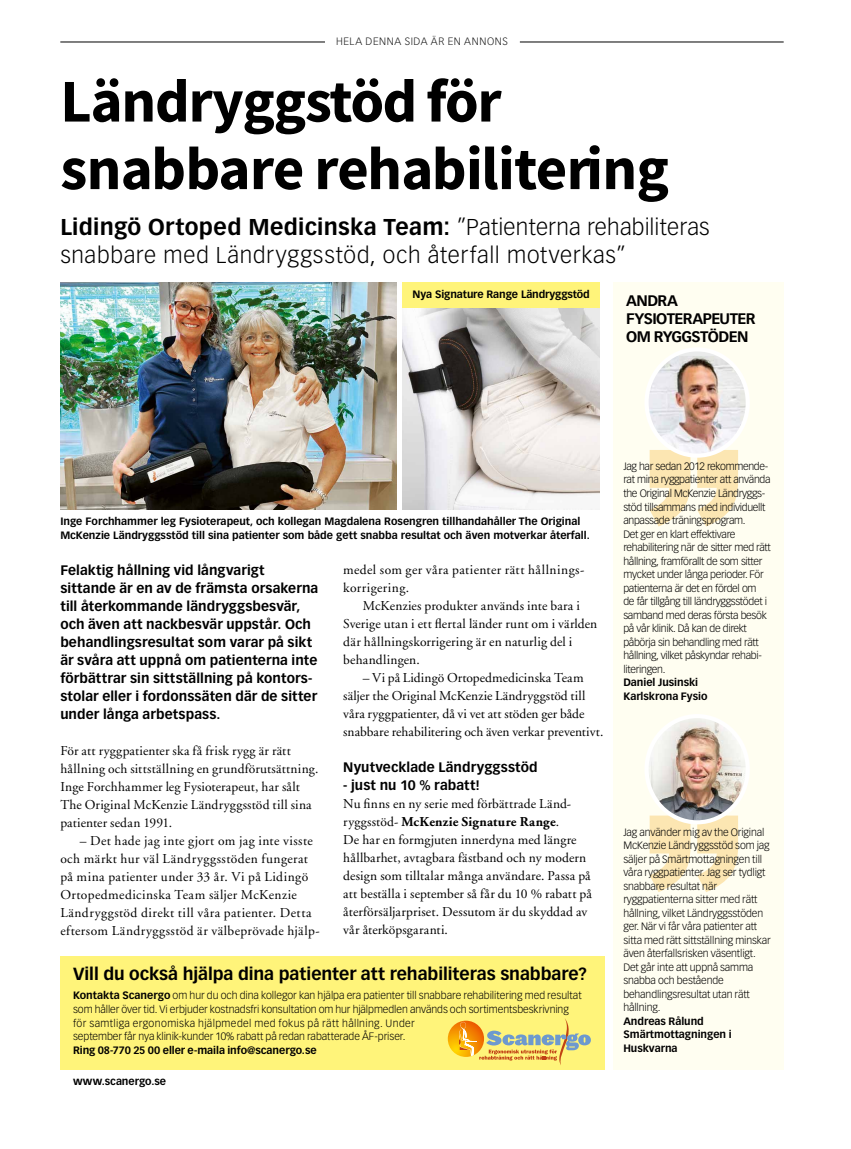
<style>
.page{position:relative;width:851px;height:1149px;background:#fff}
.page>*{position:absolute;margin:0;border:0;box-sizing:border-box;transform-origin:0 0}
.t1{font:900 192.15px/365.2px "Arial";color:#f7a200}
.t2{font:60.75px/67.5px "Source Sans Variable";letter-spacing:-.02em;color:#000}
.t3{font:300 22.5px/28.5px "Vectora LT Std";letter-spacing:.035em;color:#000}
.t4{font:700 17.25px "Vectora LT Std";letter-spacing:-.005em;color:#000}
.t5{font:700 15px/18px "Vectora LT Std";letter-spacing:-.04em;color:#000}
.t6{font:13.5px/18px "Adobe Garamond";letter-spacing:.015em;color:#000}
.t7{font:700 13.5px/18px "Vectora LT Std";letter-spacing:.005em;color:#000}
.t8{font:300 10.5px/13.5px "Vectora LT Std";letter-spacing:-.015em;color:#000}
.t9{font:700 10.5px/13.5px "Vectora LT Std";color:#000}
.t10{font:300 10.5px "Vectora LT Std";letter-spacing:.06em;color:#000}
.s1{font-weight:700}
</style>
<div class="page">
<div style="left:60px;top:956px;width:545px;height:113px;background:#fff47a"></div>
<div style="left:613px;top:282px;width:170px;height:787px;background:#fffef1"></div>
<img style="left:60px;top:282px;width:336px;height:227px">
<img style="left:402px;top:307px;width:197px;height:202px">
<img style="left:649px;top:356px;width:98px;height:99px">
<div style="left:644px;top:347px;width:105px;height:110px;border:4px solid #fff;border-radius:50%"></div>
<img style="left:649px;top:718px;width:98px;height:104px">
<div style="left:644px;top:713px;width:105px;height:111px;border:4px solid #fff;border-radius:50%"></div>
<svg style="left:447px;top:1020px;width:37px;height:36px"></svg>
<svg style="left:459px;top:1018px;width:132px;height:46px"></svg>
<hr style="left:60px;top:42px;width:265px;height:1px;background:#000">
<hr style="left:520px;top:42px;width:263px;height:1px;background:#000">
<div style="left:402px;top:282px;width:197px;height:25px;background:#fff47a"></div>
<p class="t10" style="left:336px;top:35px;width:173px">HELA DENNA SIDA ÄR EN ANNONS</p>
<h2 class="t2" style="left:60px;top:68px;width:610px">Ländryggstöd för snabbare rehabilitering</h2>
<h3 class="t3" style="left:60px;top:212px;width:650px"><span class="s1">Lidingö Ortoped Medicinska Team:</span> ”Patienterna rehabiliteras snabbare med Ländryggsstöd, och återfall motverkas”</h3>
<p class="t9" style="left:412px;top:287px;width:179px">Nya Signature Range Ländryggstöd</p>
<h3 class="t5" style="left:626px;top:291px;width:131px">ANDRA<br>FYSIOTERAPEUTER<br>OM RYGGSTÖDEN</h3>
<p class="t9" style="left:60px;top:514px;width:531px">Inge Forchhammer leg Fysioterapeut, och kollegan Magdalena Rosengren tillhandahåller The Original<br>McKenzie Ländryggsstöd till sina patienter som både gett snabba resultat och även motverkar återfall.</p>
<p class="t7" style="left:60px;top:560px;width:259px">Felaktig hållning vid långvarigt sittande är en av de främsta orsakerna till återkommande ländryggsbesvär, och även att nackbesvär uppstår. Och behandlingsresultat som varar på sikt är svåra att uppnå om patienterna inte förbättrar sin sittställning på kontors&shy;stolar eller i fordonssäten där de sitter under långa arbetspass.</p>
<p class="t6" style="left:60px;top:741px;width:259px">För att ryggpatienter ska få frisk rygg är rätt hållning och sittställning en grundförutsättning.<br>Inge Forchhammer leg Fysioterapeut, har sålt The Original McKenzie Ländryggsstöd till sina patienter sedan 1991.</p>
<p class="t6" style="left:60px;top:831px;width:261px;text-indent:19px">– Det hade jag inte gjort om jag inte visste och märkt hur väl Ländryggsstöden fungerat på mina patienter under 33 år. Vi på Lidingö Ortopedmedicinska Team säljer McKenzie Ländryggstöd direkt till våra patienter. Detta eftersom Ländryggsstöd är välbeprövade hjälp-</p>
<p class="t6" style="left:343px;top:561px;width:242px">medel som ger våra patienter rätt hållnings&shy;korrigering.</p>
<p class="t6" style="left:343px;top:597px;width:255px;text-indent:19px">McKenzies produkter används inte bara i Sverige utan i ett flertal länder runt om i världen där hållningskorrigering är en naturlig del i behandlingen.</p>
<p class="t6" style="left:343px;top:669px;width:261px;text-indent:19px">– Vi på Lidingö Ortopedmedicinska Team säljer the Original McKenzie Ländryggstöd till våra ryggpatienter, då vi vet att stöden ger både snabbare rehabilitering och även verkar preventivt.</p>
<p class="t7" style="left:343px;top:758px;width:196px">Nyutvecklade Ländryggsstöd</p>
<p class="t7" style="left:343px;top:776px;width:138px">- just nu 10 % rabatt!</p>
<p class="t6" style="left:343px;top:795px;width:250px">Nu finns en ny serie med förbättrade Länd&shy;ryggsstöd- <span class="s1">McKenzie Signature Range</span>.<br>De har en formgjuten innerdyna med längre hållbarhet, avtagbara fästband och ny modern design som tilltalar många användare. Passa på att beställa i september så får du 10 % rabatt på återförsäljarpriset. Dessutom är du skyddad av vår återköpsgaranti.</p>
<h3 class="t4" style="left:73px;top:962px;width:515px">Vill du också hjälpa dina patienter att rehabiliteras snabbare?</h3>
<p class="t8" style="left:73px;top:988px;width:510px"><span class="s1">Kontakta Scanergo</span> om hur du och dina kollegor kan hjälpa era patienter till snabbare rehabilitering med resultat som håller över tid. Vi erbjuder kostnadsfri konsultation om hur hjälpmedlen används och sortimentsbeskrivning för samtliga ergonomiska hjälpmedel med fokus på rätt hållning. Under<br>september får nya klinik-kunder 10% rabatt på redan rabatterade ÅF-priser.</p>
<p class="t9" style="left:73px;top:1042px;width:245px">Ring 08-770 25 00 eller e-maila info@scanergo.se</p>
<p class="t9" style="left:73px;top:1073px;width:94px">www.scanergo.se</p>
<h1 class="t1" style="left:644px;top:332px;width:98px">” ”</h1>
<p class="t8" style="left:623px;top:459px;width:149px">Jag har sedan 2012 rekommende&shy;rat mina ryggpatienter att använda the Original McKenzie Ländryggs&shy;stöd tillsammans med individuellt anpassade träningsprogram.<br>Det ger en klart effektivare rehabilitering när de sitter med rätt hållning, framförallt de som sitter mycket under långa perioder. För patienterna är det en fördel om<br>de får tillgång till ländryggsstödet i samband med deras första besök på vår klinik. Då kan de direkt påbörja sin behandling med rätt hållning, vilket påskyndar rehabi&shy;literingen.</p>
<p class="t9" style="left:623px;top:675px;width:86px">Daniel Jusinski<br>Karlskrona Fysio</p>
<p class="t8" style="left:623px;top:825px;width:149px">Jag använder mig av the Original<br>McKenzie Ländryggsstöd som jag säljer på Smärtmottagningen till våra ryggpatienter. Jag ser tydligt snabbare resultat när ryggpatienterna sitter med rätt hållning, vilket Ländryggsstöden ger. När vi får våra patienter att sitta med rätt sittställning minskar även återfallsrisken väsentligt.<br>Det går inte att uppnå samma snabba och bestående behandlingsresultat utan rätt hållning.</p>
<p class="t9" style="left:623px;top:1014px;width:110px">Andreas Rålund<br>Smärtmottagningen i<br>Huskvarna</p>
</div>
